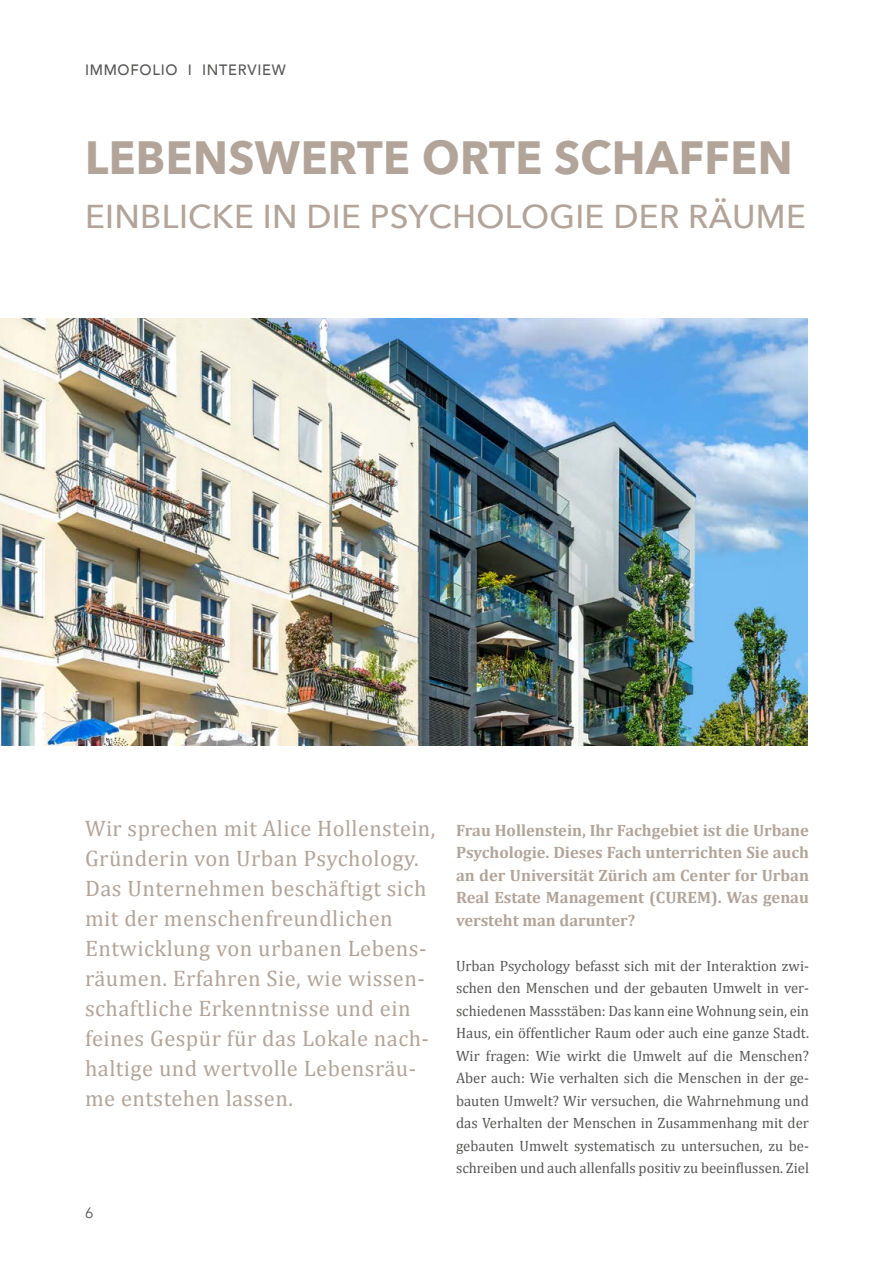
<style>
.page{position:relative;width:893px;height:1263px;background:#fff}
.page>*{position:absolute;margin:0;border:0;box-sizing:border-box;transform-origin:0 0}
.t1{font:700 46.5px "Avenir Next";letter-spacing:.01em;color:#b2a499;scale:.95 1}
.t2{font:500 33px "Avenir Next";letter-spacing:.01em;color:#b2a499}
.t3{font:22.5px/30px "Cambria";letter-spacing:.02em;color:#b2a499}
.t4{font:700 16.5px/22.5px "Cambria";color:#b2a499;text-align:justify}
.t5{font:15px/22.5px "Cambria";color:#575756;text-align:justify}
.t6{font:500 15px "Avenir";letter-spacing:.05em;color:#575756}
.t7{font:15px "Avenir";color:#575756}
</style>
<div class="page">
<img style="left:0;top:318px;width:808px;height:428px">
<p class="t6" style="left:85px;top:56px;width:202px">IMMOFOLIO I INTERVIEW</p>
<h1 class="t1" style="left:85px;top:117px;width:746px">LEBENSWERTE ORTE SCHAFFEN</h1>
<h2 class="t2" style="left:85px;top:188px;width:722px">EINBLICKE IN DIE PSYCHOLOGIE DER RÄUME</h2>
<p class="t3" style="left:85px;top:813px;width:352px">Wir sprechen mit Alice Hollenstein,<br>Gründerin von Urban Psychology.<br>Das Unternehmen beschäftigt sich mit der menschenfreundlichen<br>Entwicklung von urbanen Lebens&shy;räumen. Erfahren Sie, wie wissen&shy;schaftliche Erkenntnisse und ein feines Gespür für das Lokale nach&shy;haltige und wertvolle Lebensräu&shy;me entstehen lassen.</p>
<p class="t7" style="left:85px;top:1204px;width:10px">6</p>
<p class="t4" style="left:456px;top:818px;width:354px">Frau Hollenstein, Ihr Fachgebiet ist die Urbane Psychologie. Dieses Fach unterrichten Sie auch an der Universität Zürich am Center for Urban Real Estate Management (CUREM). Was genau versteht man darunter?</p>
<p class="t5" style="left:456px;top:954px;width:354px">Urban Psychology befasst sich mit der Interaktion zwi&shy;schen den Menschen und der gebauten Umwelt in ver&shy;schiedenen Massstäben: Das kann eine Wohnung sein, ein Haus, ein öffentlicher Raum oder auch eine ganze Stadt.<br>Wir fragen: Wie wirkt die Umwelt auf die Menschen?<br>Aber auch: Wie verhalten sich die Menschen in der ge&shy;bauten Umwelt? Wir versuchen, die Wahrnehmung und das Verhalten der Menschen in Zusammenhang mit der gebauten Umwelt systematisch zu untersuchen, zu be&shy;schreiben und auch allenfalls positiv zu beeinflussen. Ziel</p>
</div>
